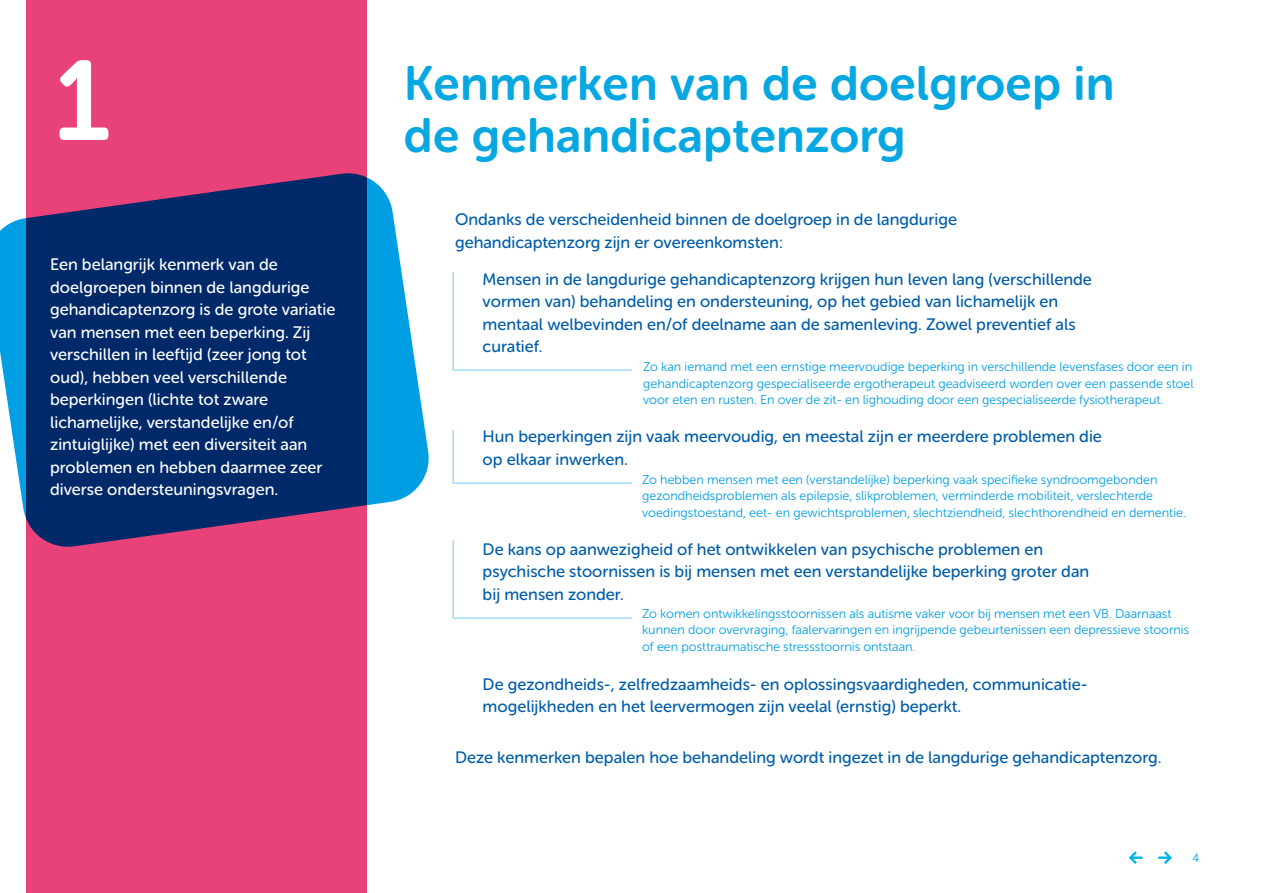
<style>
.page{position:relative;width:1263px;height:893px;background:#fff}
.page>*{position:absolute;margin:0;border:0;box-sizing:border-box;transform-origin:0 0}
.t1{font:112.5px "Museo Sans Rounded 700";color:#fff}
.t2{font:48px/52.5px "Museo Sans Rounded 700";letter-spacing:.005em;color:#07a7e1}
.t3{font:16.5px/22.5px "Museo Sans Rounded 500";color:#005da9}
.t4{font:16.5px/22.5px "Museo Sans Rounded 500";color:#fff}
.t5{font:12.75px/16.5px "Museo Sans Rounded 300";color:#009fe3}
.t6{font:300 12px "Roihu";color:#07a7e1}
</style>
<div class="page">
<div style="left:27px;top:0;width:340px;height:893px;background:#e94278"></div>
<svg style="left:1129px;top:851px;width:13px;height:13px"></svg>
<svg style="left:1158px;top:851px;width:14px;height:13px"></svg>
<svg style="left:0;top:168px;width:429px;height:384px;fill:#00296a"></svg>
<svg style="left:452px;top:272px;width:180px;height:99px"></svg>
<svg style="left:452px;top:429px;width:180px;height:55px"></svg>
<svg style="left:452px;top:540px;width:180px;height:79px"></svg>
<h1 class="t1" style="left:55px;top:39px;width:57px">1</h1>
<p class="t4" style="left:50px;top:253px;width:287px">Een belangrijk kenmerk van de doelgroepen binnen de langdurige gehandicaptenzorg is de grote variatie van mensen met een beperking. Zij verschillen in leeftijd (zeer jong tot oud), hebben veel verschillende beperkingen (lichte tot zware lichamelijke, verstandelijke en/of zintuiglijke) met een diversiteit aan problemen en hebben daarmee zeer diverse ondersteuningsvragen.</p>
<h2 class="t2" style="left:404px;top:57px;width:712px">Kenmerken van de doelgroep in de gehandicaptenzorg</h2>
<p class="t3" style="left:455px;top:208px;width:503px">Ondanks de verscheidenheid binnen de doelgroep in de langdurige gehandicaptenzorg zijn er overeenkomsten:</p>
<p class="t3" style="left:483px;top:268px;width:611px">Mensen in de langdurige gehandicaptenzorg krijgen hun leven lang (verschillende vormen van) behandeling en ondersteuning, op het gebied van lichamelijk en mentaal welbevinden en/of deelname aan de samenleving. Zowel preventief als curatief.</p>
<p class="t5" style="left:643px;top:359px;width:552px;text-align:justify">Zo kan iemand met een ernstige meervoudige beperking in verschillende levensfases door een in gehandicaptenzorg gespecialiseerde ergotherapeut geadviseerd worden over een passende stoel voor eten en rusten. En over de zit- en lighouding door een gespecialiseerde fysiotherapeut.</p>
<p class="t3" style="left:483px;top:425px;width:621px">Hun beperkingen zijn vaak meervoudig, en meestal zijn er meerdere problemen die op elkaar inwerken.</p>
<p class="t5" style="left:642px;top:471px;width:545px">Zo hebben mensen met een (verstandelijke) beperking vaak specifieke syndroomgebonden gezondheidsproblemen als epilepsie, slikproblemen, verminderde mobiliteit, verslechterde voedingstoestand, eet- en gewichtsproblemen, slechtziendheid, slechthorendheid en dementie.</p>
<p class="t3" style="left:483px;top:538px;width:608px">De kans op aanwezigheid of het ontwikkelen van psychische problemen en psychische stoornissen is bij mensen met een verstandelijke beperking groter dan bij mensen zonder.</p>
<p class="t5" style="left:642px;top:605px;width:548px">Zo komen ontwikkelingsstoornissen als autisme vaker voor bij mensen met een VB. Daarnaast kunnen door overvraging, faalervaringen en ingrijpende gebeurtenissen een depressieve stoornis of een posttraumatische stressstoornis ontstaan.</p>
<p class="t3" style="left:483px;top:673px;width:606px">De gezondheids-, zelfredzaamheids- en oplossingsvaardigheden, communicatie&shy;mogelijkheden en het leervermogen zijn veelal (ernstig) beperkt.</p>
<p class="t3" style="left:455px;top:746px;width:708px">Deze kenmerken bepalen hoe behandeling wordt ingezet in de langdurige gehandicaptenzorg.</p>
<p class="t6" style="left:1192px;top:851px;width:8px">4</p>
</div>
